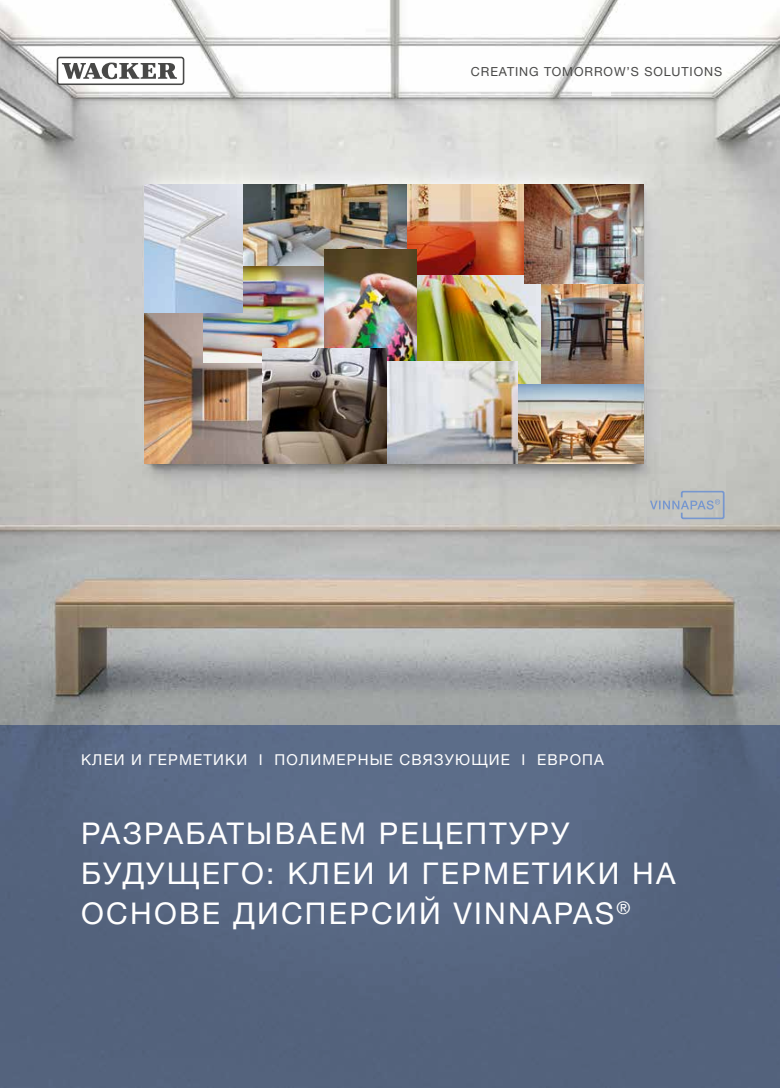
<style>
.page{position:relative;width:780px;height:1088px;background:#fff}
.page>*{position:absolute;margin:0;border:0;box-sizing:border-box;transform-origin:0 0}
.t1{font:30px/40px "Neue Helveticafor WACKER 55";letter-spacing:.075em;color:#fff}
.t2{font:15px "Neue Helveticafor WACKER 55";letter-spacing:.075em;color:#fff}
.t3{font:12.5px "Neue Helveticafor WACKER 55";letter-spacing:.075em;color:#484847}
</style>
<div class="page">
<img style="left:0;top:0;width:780px;height:725px">
<div style="left:0;top:725px;width:780px;height:363px;background:#55657f"></div>
<div style="left:57px;top:57px;width:127px;height:28px;background:#a0a09f;border-radius:3px"></div>
<div style="left:58px;top:58px;width:125px;height:25px;background:#fff;border-radius:2px"></div>
<svg style="left:62px;top:63px;width:115px;height:16px"></svg>
<svg style="left:650px;top:491px;width:74px;height:28px;background:#b3bac1"></svg>
<div style="left:592px;top:84px;width:18px;height:12px;background:#fff"></div>
<img style="left:145px;top:313px;width:117px;height:150px">
<img style="left:203px;top:265px;width:121px;height:97px">
<img style="left:416px;top:275px;width:125px;height:110px">
<img style="left:242px;top:184px;width:165px;height:81px">
<img style="left:541px;top:283px;width:102px;height:102px">
<img style="left:517px;top:385px;width:126px;height:78px">
<img style="left:145px;top:184px;width:97px;height:129px">
<img style="left:407px;top:184px;width:117px;height:91px">
<img style="left:524px;top:184px;width:119px;height:99px">
<img style="left:324px;top:250px;width:92px;height:112px">
<img style="left:386px;top:362px;width:131px;height:101px">
<img style="left:262px;top:348px;width:124px;height:115px">
<p class="t3" style="left:471px;top:64px;width:253px">CREATING TOMORROW’S SOLUTIONS</p>
<p class="t2" style="left:81px;top:750px;width:524px">КЛЕИ И ГЕРМЕТИКИ I ПОЛИМЕРНЫЕ СВЯЗУЮЩИЕ I ЕВРОПА</p>
<p class="t1" style="left:81px;top:813px;width:596px">РАЗРАБАТЫВАЕМ РЕЦЕПТУРУ<br>БУДУЩЕГО: КЛЕИ И ГЕРМЕТИКИ НА<br>ОСНОВЕ ДИСПЕРСИЙ VINNAPAS<sup>®</sup></p>
</div>
